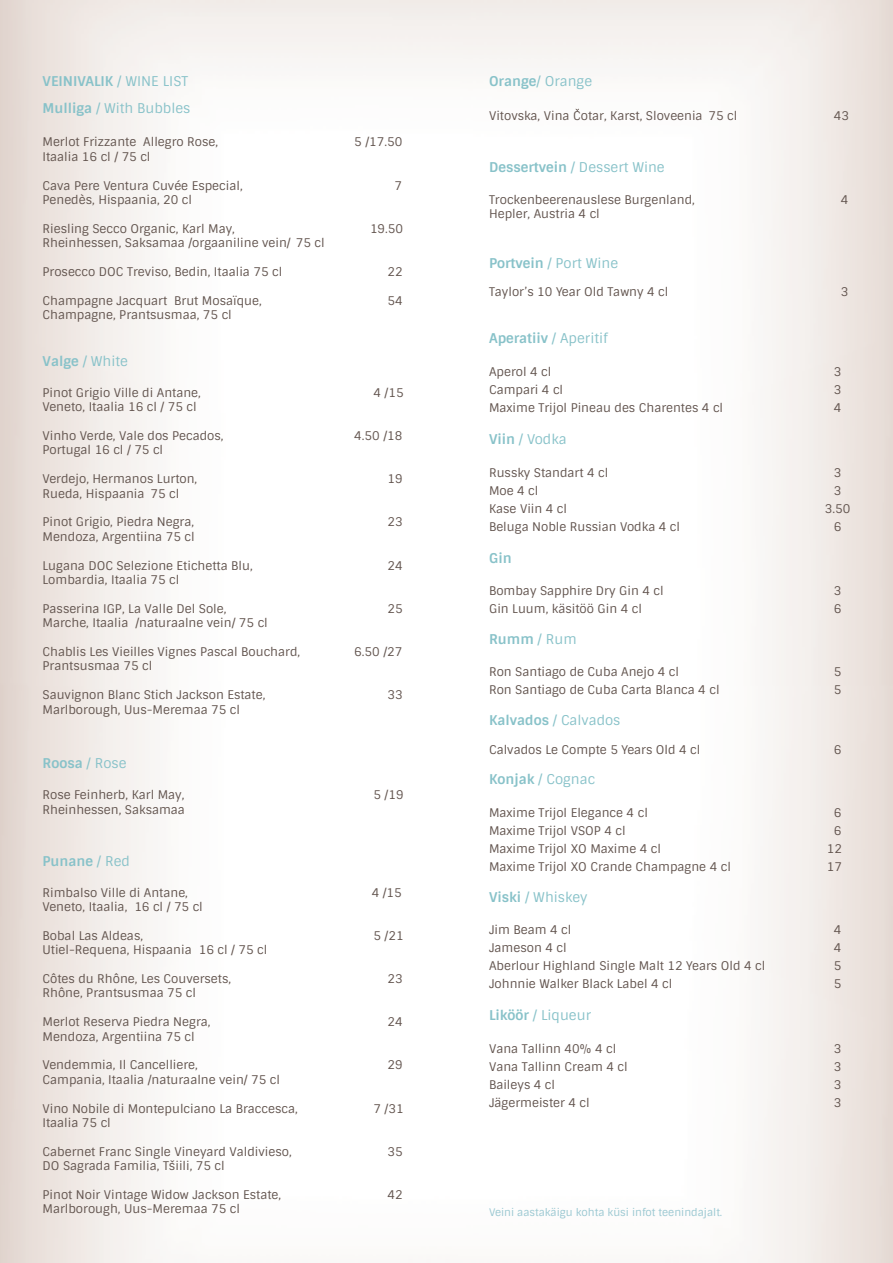
<style>
.page{position:relative;width:893px;height:1263px;background:#fff}
.page>*{position:absolute;margin:0;border:0;box-sizing:border-box;transform-origin:0 0}
.t1{font:13.5px "Sintony";color:#88c2c9}
.t2{font:700 13.5px "Sintony";color:#88c2c9}
.t3{font:12px "Sintony";color:#62544e}
.t4{font:10.5px "Sintony";color:#99c7d1}
.s1{font-weight:400}
.s2{font-weight:700}
</style>
<div class="page">
<p class="t2" style="left:43px;top:72px;width:147px">VEINIVALIK <span class="s1">/ WINE LIST</span></p>
<p class="t1" style="left:489px;top:72px;width:105px"><span class="s2">Orange</span>/ Orange</p>
<p class="t1" style="left:43px;top:100px;width:149px"><span class="s2">Mulliga</span> / With Bubbles</p>
<p class="t3" style="left:43px;top:135px;width:177px">Merlot Frizzante Allegro Rose,</p>
<p class="t3" style="left:354px;top:135px;width:50px">5 /17.50</p>
<p class="t3" style="left:43px;top:149px;width:110px">Itaalia 16 cl / 75 cl</p>
<p class="t3" style="left:43px;top:178px;width:202px">Cava Pere Ventura Cuvée Especial,</p>
<p class="t3" style="left:394px;top:178px;width:9px">7</p>
<p class="t3" style="left:43px;top:192px;width:151px">Penedès, Hispaania, 20 cl</p>
<p class="t3" style="left:43px;top:221px;width:194px">Riesling Secco Organic, Karl May,</p>
<p class="t3" style="left:370px;top:221px;width:35px">19.50</p>
<p class="t3" style="left:43px;top:235px;width:284px">Rheinhessen, Saksamaa /orgaaniline vein/ 75 cl</p>
<p class="t3" style="left:43px;top:264px;width:241px">Prosecco DOC Treviso, Bedin, Itaalia 75 cl</p>
<p class="t3" style="left:387px;top:264px;width:17px">22</p>
<p class="t3" style="left:43px;top:293px;width:221px">Champagne Jacquart Brut Mosaïque,</p>
<p class="t3" style="left:387px;top:293px;width:17px">54</p>
<p class="t3" style="left:43px;top:307px;width:191px">Champagne, Prantsusmaa, 75 cl</p>
<p class="t1" style="left:43px;top:352px;width:87px"><span class="s2">Valge</span> / White</p>
<p class="t3" style="left:43px;top:385px;width:160px">Pinot Grigio Ville di Antane,</p>
<p class="t3" style="left:373px;top:385px;width:32px">4 /15</p>
<p class="t3" style="left:43px;top:399px;width:156px">Veneto, Itaalia 16 cl / 75 cl</p>
<p class="t3" style="left:43px;top:428px;width:183px">Vinho Verde, Vale dos Pecados,</p>
<p class="t3" style="left:354px;top:428px;width:50px">4.50 /18</p>
<p class="t3" style="left:43px;top:442px;width:122px">Portugal 16 cl / 75 cl</p>
<p class="t3" style="left:43px;top:471px;width:156px">Verdejo, Hermanos Lurton,</p>
<p class="t3" style="left:387px;top:471px;width:17px">19</p>
<p class="t3" style="left:43px;top:486px;width:138px">Rueda, Hispaania 75 cl</p>
<p class="t3" style="left:43px;top:514px;width:153px">Pinot Grigio, Piedra Negra,</p>
<p class="t3" style="left:387px;top:514px;width:17px">23</p>
<p class="t3" style="left:43px;top:529px;width:154px">Mendoza, Argentiina 75 cl</p>
<p class="t3" style="left:43px;top:558px;width:212px">Lugana DOC Selezione Etichetta Blu,</p>
<p class="t3" style="left:387px;top:558px;width:17px">24</p>
<p class="t3" style="left:43px;top:572px;width:138px">Lombardia, Itaalia 75 cl</p>
<p class="t3" style="left:43px;top:601px;width:185px">Passerina IGP, La Valle Del Sole,</p>
<p class="t3" style="left:387px;top:601px;width:17px">25</p>
<p class="t3" style="left:43px;top:615px;width:227px">Marche, Itaalia /naturaalne vein/ 75 cl</p>
<p class="t3" style="left:43px;top:644px;width:259px">Chablis Les Vieilles Vignes Pascal Bouchard,</p>
<p class="t3" style="left:354px;top:644px;width:50px">6.50 /27</p>
<p class="t3" style="left:43px;top:658px;width:111px">Prantsusmaa 75 cl</p>
<p class="t3" style="left:43px;top:687px;width:224px">Sauvignon Blanc Stich Jackson Estate,</p>
<p class="t3" style="left:387px;top:687px;width:17px">33</p>
<p class="t3" style="left:43px;top:702px;width:199px">Marlborough, Uus-Meremaa 75 cl</p>
<p class="t2" style="left:43px;top:754px;width:86px">Roosa <span class="s1">/ Rose</span></p>
<p class="t3" style="left:43px;top:787px;width:143px">Rose Feinherb, Karl May,</p>
<p class="t3" style="left:373px;top:787px;width:32px">5 /19</p>
<p class="t3" style="left:43px;top:802px;width:144px">Rheinhessen, Saksamaa</p>
<p class="t2" style="left:43px;top:852px;width:89px">Punane <span class="s1">/ Red</span></p>
<p class="t3" style="left:43px;top:885px;width:147px">Rimbalso Ville di Antane,</p>
<p class="t3" style="left:372px;top:885px;width:32px">4 /15</p>
<p class="t3" style="left:43px;top:899px;width:162px">Veneto, Itaalia, 16 cl / 75 cl</p>
<p class="t3" style="left:43px;top:928px;width:102px">Bobal Las Aldeas,</p>
<p class="t3" style="left:373px;top:928px;width:32px">5 /21</p>
<p class="t3" style="left:43px;top:942px;width:226px">Utiel-Requena, Hispaania 16 cl / 75 cl</p>
<p class="t3" style="left:43px;top:971px;width:190px">Côtes du Rhône, Les Couversets,</p>
<p class="t3" style="left:387px;top:971px;width:17px">23</p>
<p class="t3" style="left:43px;top:985px;width:155px">Rhône, Prantsusmaa 75 cl</p>
<p class="t3" style="left:43px;top:1014px;width:170px">Merlot Reserva Piedra Negra,</p>
<p class="t3" style="left:387px;top:1014px;width:17px">24</p>
<p class="t3" style="left:43px;top:1029px;width:154px">Mendoza, Argentiina 75 cl</p>
<p class="t3" style="left:43px;top:1057px;width:157px">Vendemmia, Il Cancelliere,</p>
<p class="t3" style="left:387px;top:1057px;width:17px">29</p>
<p class="t3" style="left:43px;top:1072px;width:239px">Campania, Itaalia /naturaalne vein/ 75 cl</p>
<p class="t3" style="left:43px;top:1101px;width:257px">Vino Nobile di Montepulciano La Braccesca,</p>
<p class="t3" style="left:373px;top:1101px;width:32px">7 /31</p>
<p class="t3" style="left:43px;top:1115px;width:70px">Itaalia 75 cl</p>
<p class="t3" style="left:43px;top:1144px;width:251px">Cabernet Franc Single Vineyard Valdivieso,</p>
<p class="t3" style="left:387px;top:1144px;width:17px">35</p>
<p class="t3" style="left:43px;top:1158px;width:184px">DO Sagrada Familia, Tšiili, 75 cl</p>
<p class="t3" style="left:43px;top:1187px;width:240px">Pinot Noir Vintage Widow Jackson Estate,</p>
<p class="t3" style="left:387px;top:1187px;width:17px">42</p>
<p class="t3" style="left:43px;top:1201px;width:199px">Marlborough, Uus-Meremaa 75 cl</p>
<p class="t3" style="left:489px;top:108px;width:250px">Vitovska, Vina Cotar, Karst, Sloveenia 75 cl</p>
<p class="t3" style="left:834px;top:108px;width:17px">43</p>
<p class="t1" style="left:489px;top:159px;width:177px"><span class="s2">Dessertvein</span> / Dessert Wine</p>
<p class="t3" style="left:489px;top:192px;width:207px">Trockenbeerenauslese Burgenland,</p>
<p class="t3" style="left:841px;top:192px;width:9px">4</p>
<p class="t3" style="left:489px;top:206px;width:112px">Hepler, Austria 4 cl</p>
<p class="t1" style="left:489px;top:255px;width:131px"><span class="s2">Portvein</span> / Port Wine</p>
<p class="t3" style="left:489px;top:284px;width:181px">Taylor’s 10 Year Old Tawny 4 cl</p>
<p class="t3" style="left:841px;top:284px;width:9px">3</p>
<p class="t2" style="left:489px;top:330px;width:120px">Aperatiiv <span class="s1">/ Aperitif</span></p>
<p class="t3" style="left:489px;top:364px;width:64px">Aperol 4 cl</p>
<p class="t3" style="left:834px;top:364px;width:9px">3</p>
<p class="t3" style="left:489px;top:382px;width:76px">Campari 4 cl</p>
<p class="t3" style="left:834px;top:382px;width:9px">3</p>
<p class="t3" style="left:489px;top:400px;width:236px">Maxime Trijol Pineau des Charentes 4 cl</p>
<p class="t3" style="left:834px;top:400px;width:9px">4</p>
<p class="t1" style="left:489px;top:431px;width:79px"><span class="s2">Viin</span> / Vodka</p>
<p class="t3" style="left:489px;top:465px;width:121px">Russky Standart 4 cl</p>
<p class="t3" style="left:834px;top:465px;width:9px">3</p>
<p class="t3" style="left:489px;top:483px;width:51px">Moe 4 cl</p>
<p class="t3" style="left:834px;top:483px;width:9px">3</p>
<p class="t3" style="left:489px;top:501px;width:80px">Kase Viin 4 cl</p>
<p class="t3" style="left:825px;top:501px;width:27px">3.50</p>
<p class="t3" style="left:489px;top:519px;width:193px">Beluga Noble Russian Vodka 4 cl</p>
<p class="t3" style="left:834px;top:519px;width:9px">6</p>
<p class="t2" style="left:489px;top:550px;width:24px">Gin</p>
<p class="t3" style="left:489px;top:584px;width:176px">Bombay Sapphire Dry Gin 4 cl</p>
<p class="t3" style="left:834px;top:584px;width:9px">3</p>
<p class="t3" style="left:489px;top:602px;width:154px">Gin Luum, käsitöö Gin 4 cl</p>
<p class="t3" style="left:834px;top:602px;width:9px">6</p>
<p class="t2" style="left:489px;top:631px;width:89px">Rumm <span class="s1">/ Rum</span></p>
<p class="t3" style="left:489px;top:665px;width:192px">Ron Santiago de Cuba Anejo 4 cl</p>
<p class="t3" style="left:834px;top:665px;width:9px">5</p>
<p class="t3" style="left:489px;top:683px;width:232px">Ron Santiago de Cuba Carta Blanca 4 cl</p>
<p class="t3" style="left:834px;top:683px;width:9px">5</p>
<p class="t1" style="left:489px;top:712px;width:133px"><span class="s2">Kalvados</span> / Calvados</p>
<p class="t3" style="left:489px;top:742px;width:213px">Calvados Le Compte 5 Years Old 4 cl</p>
<p class="t3" style="left:834px;top:742px;width:9px">6</p>
<p class="t1" style="left:489px;top:771px;width:108px"><span class="s2">Konjak</span> / Cognac</p>
<p class="t3" style="left:489px;top:805px;width:160px">Maxime Trijol Elegance 4 cl</p>
<p class="t3" style="left:834px;top:805px;width:9px">6</p>
<p class="t3" style="left:489px;top:823px;width:138px">Maxime Trijol VSOP 4 cl</p>
<p class="t3" style="left:834px;top:823px;width:9px">6</p>
<p class="t3" style="left:489px;top:841px;width:174px">Maxime Trijol XO Maxime 4 cl</p>
<p class="t3" style="left:827px;top:841px;width:17px">12</p>
<p class="t3" style="left:489px;top:859px;width:243px">Maxime Trijol XO Crande Champagne 4 cl</p>
<p class="t3" style="left:827px;top:859px;width:17px">17</p>
<p class="t1" style="left:489px;top:888px;width:100px"><span class="s2">Viski</span> / Whiskey</p>
<p class="t3" style="left:489px;top:922px;width:84px">Jim Beam 4 cl</p>
<p class="t3" style="left:834px;top:922px;width:9px">4</p>
<p class="t3" style="left:489px;top:940px;width:79px">Jameson 4 cl</p>
<p class="t3" style="left:834px;top:940px;width:9px">4</p>
<p class="t3" style="left:489px;top:958px;width:278px">Aberlour Highland Single Malt 12 Years Old 4 cl</p>
<p class="t3" style="left:834px;top:958px;width:9px">5</p>
<p class="t3" style="left:489px;top:976px;width:185px">Johnnie Walker Black Label 4 cl</p>
<p class="t3" style="left:834px;top:976px;width:9px">5</p>
<p class="t1" style="left:489px;top:1007px;width:104px"><span class="s2">Liköör</span> / Liqueur</p>
<p class="t3" style="left:489px;top:1041px;width:129px">Vana Tallinn 40% 4 cl</p>
<p class="t3" style="left:834px;top:1041px;width:9px">3</p>
<p class="t3" style="left:489px;top:1059px;width:140px">Vana Tallinn Cream 4 cl</p>
<p class="t3" style="left:834px;top:1059px;width:9px">3</p>
<p class="t3" style="left:489px;top:1077px;width:68px">Baileys 4 cl</p>
<p class="t3" style="left:834px;top:1077px;width:9px">3</p>
<p class="t3" style="left:489px;top:1095px;width:102px">Jägermeister 4 cl</p>
<p class="t3" style="left:834px;top:1095px;width:9px">3</p>
<p class="t4" style="left:489px;top:1205px;width:235px">Veini aastakäigu kohta küsi infot teenindajalt.</p>
</div>
